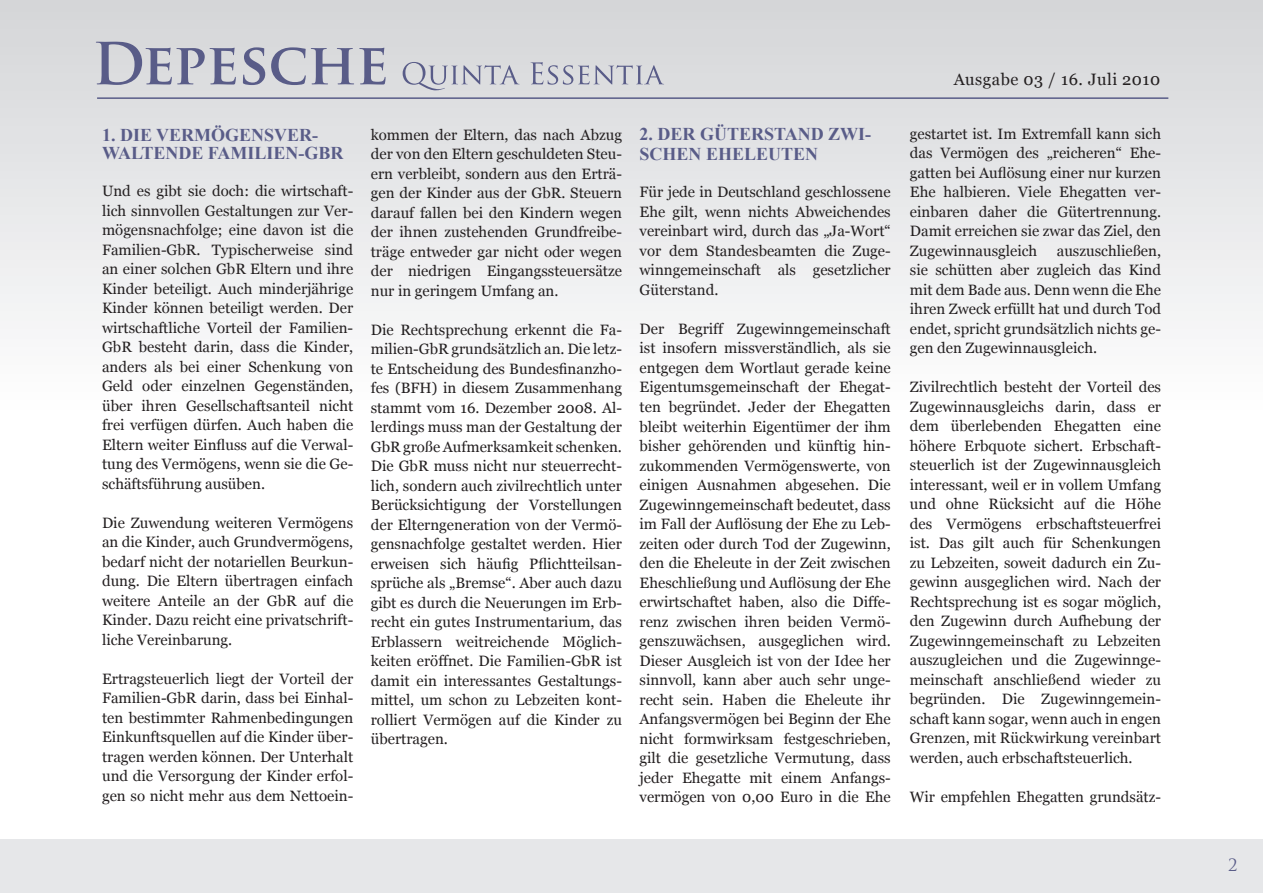
<style>
.page{position:relative;width:1263px;height:893px;background:#fff}
.page>*{position:absolute;margin:0;border:0;box-sizing:border-box;transform-origin:0 0}
.Headline_Text{font:700 18px/19.5px "Times New Roman";color:#595c88}
.t1{font:16.5px "Georgia";letter-spacing:.03em;color:#231f20}
.t2{font:16.5px "Trajan Pro";color:#595c88}
.Text_text{font:15px/19.5px "Georgia";color:#231f20;text-align:justify}
</style>
<div class="page">
<div style="left:0;top:0;width:1263px;height:411px;background:linear-gradient(to bottom,#d4d5d7,#fefefe)"></div>
<div style="left:0;top:839px;width:1263px;height:54px;background:#e6e7e9"></div>
<hr style="left:97px;top:97px;width:1071px;height:2px;background:#595c88">
<svg style="left:96px;top:42px;width:568px;height:48px;background:#c3c5ce"></svg>
<p class="Headline_Text" style="left:102px;top:125px;width:243px;line-height:18px">1. DIE VERMÖGENSVER-<br>WALTENDE FAMILIEN-GBR</p>
<p class="Text_text" style="left:102px;top:182px;width:253px">Und es gibt sie doch: die wirtschaft&shy;lich sinnvollen Gestaltungen zur Ver&shy;mögensnachfolge; eine davon ist die Familien-GbR. Typischerweise sind an einer solchen GbR Eltern und ihre Kinder beteiligt. Auch minderjährige Kinder können beteiligt werden. Der wirtschaftliche Vorteil der Familien-GbR besteht darin, dass die Kinder, anders als bei einer Schenkung von Geld oder einzelnen Gegenständen, über ihren Gesellschaftsanteil nicht frei verfügen dürfen. Auch haben die Eltern weiter Einfluss auf die Verwal&shy;tung des Vermögens, wenn sie die Ge&shy;schäftsführung ausüben.</p>
<p class="Text_text" style="left:102px;top:513px;width:253px">Die Zuwendung weiteren Vermögens an die Kinder, auch Grundvermögens, bedarf nicht der notariellen Beurkun&shy;dung. Die Eltern übertragen einfach weitere Anteile an der GbR auf die Kinder. Dazu reicht eine privatschrift&shy;liche Vereinbarung.</p>
<p class="Text_text" style="left:102px;top:669px;width:253px">Ertragsteuerlich liegt der Vorteil der Familien-GbR darin, dass bei Einhal&shy;ten bestimmter Rahmenbedingungen Einkunftsquellen auf die Kinder über&shy;tragen werden können. Der Unterhalt und die Versorgung der Kinder erfol&shy;gen so nicht mehr aus dem Nettoein-</p>
<p class="Text_text" style="left:371px;top:125px;width:253px">kommen der Eltern, das nach Abzug der von den Eltern geschuldeten Steu&shy;ern verbleibt, sondern aus den Erträ&shy;gen der Kinder aus der GbR. Steuern darauf fallen bei den Kindern wegen der ihnen zustehenden Grundfreibe&shy;träge entweder gar nicht oder wegen der niedrigen Eingangssteuersätze nur in geringem Umfang an.</p>
<p class="Text_text" style="left:371px;top:320px;width:253px">Die Rechtsprechung erkennt die Fa&shy;milien-GbR grundsätzlich an. Die letz&shy;te Entscheidung des Bundesfinanzho&shy;fes (BFH) in diesem Zusammenhang stammt vom 16. Dezember 2008. Al&shy;lerdings muss man der Gestaltung der GbR große Aufmerksamkeit schenken.<br>Die GbR muss nicht nur steuerrecht&shy;lich, sondern auch zivilrechtlich unter Berücksichtigung der Vorstellungen der Elterngeneration von der Vermö&shy;gensnachfolge gestaltet werden. Hier erweisen sich häufig Pflichtteilsan&shy;sprüche als „Bremse“. Aber auch dazu gibt es durch die Neuerungen im Erb&shy;recht ein gutes Instrumentarium, das Erblassern weitreichende Möglich&shy;keiten eröffnet. Die Familien-GbR ist damit ein interessantes Gestaltungs&shy;mittel, um schon zu Lebzeiten kont&shy;rolliert Vermögen auf die Kinder zu übertragen.</p>
<p class="Headline_Text" style="left:639px;top:124px;width:233px">2. DER GÜTERSTAND ZWI-<br>SCHEN EHELEUTEN</p>
<p class="Text_text" style="left:639px;top:183px;width:253px">Für jede in Deutschland geschlossene Ehe gilt, wenn nichts Abweichendes vereinbart wird, durch das „Ja-Wort“ vor dem Standesbeamten die Zuge&shy;winngemeinschaft als gesetzlicher Güterstand.</p>
<p class="Text_text" style="left:639px;top:319px;width:253px">Der Begriff Zugewinngemeinschaft ist insofern missverständlich, als sie entgegen dem Wortlaut gerade keine Eigentumsgemeinschaft der Ehegat&shy;ten begründet. Jeder der Ehegatten bleibt weiterhin Eigentümer der ihm bisher gehörenden und künftig hin&shy;zukommenden Vermögenswerte, von einigen Ausnahmen abgesehen. Die Zugewinngemeinschaft bedeutet, dass im Fall der Auflösung der Ehe zu Leb&shy;zeiten oder durch Tod der Zugewinn, den die Eheleute in der Zeit zwischen Eheschließung und Auflösung der Ehe erwirtschaftet haben, also die Diffe&shy;renz zwischen ihren beiden Vermö&shy;genszuwächsen, ausgeglichen wird.<br>Dieser Ausgleich ist von der Idee her sinnvoll, kann aber auch sehr unge&shy;recht sein. Haben die Eheleute ihr Anfangsvermögen bei Beginn der Ehe nicht formwirksam festgeschrieben, gilt die gesetzliche Vermutung, dass jeder Ehegatte mit einem Anfangs&shy;vermögen von 0,00 Euro in die Ehe</p>
<p class="t1" style="left:954px;top:69px;width:208px">Ausgabe 03 / 16. Juli 2010</p>
<p class="Text_text" style="left:910px;top:124px;width:253px">gestartet ist. Im Extremfall kann sich das Vermögen des „reicheren“ Ehe&shy;gatten bei Auflösung einer nur kurzen Ehe halbieren. Viele Ehegatten ver&shy;einbaren daher die Gütertrennung.<br>Damit erreichen sie zwar das Ziel, den Zugewinnausgleich</p>
<p class="Text_text" style="left:910px;top:241px;width:253px;text-indent:147px">auszuschließen, sie schütten aber zugleich das Kind mit dem Bade aus. Denn wenn die Ehe ihren Zweck erfüllt hat und durch Tod endet, spricht grundsätzlich nichts ge&shy;gen den Zugewinnausgleich.</p>
<p class="Text_text" style="left:910px;top:377px;width:253px">Zivilrechtlich besteht der Vorteil des Zugewinnausgleichs darin, dass er dem überlebenden Ehegatten eine höhere Erbquote sichert. Erbschaft&shy;steuerlich ist der Zugewinnausgleich interessant, weil er in vollem Umfang und ohne Rücksicht auf die Höhe des Vermögens erbschaftsteuerfrei ist. Das gilt auch für Schenkungen zu Lebzeiten, soweit dadurch ein Zu&shy;gewinn ausgeglichen wird. Nach der Rechtsprechung ist es sogar möglich, den Zugewinn durch Aufhebung der Zugewinngemeinschaft zu Lebzeiten auszugleichen und die Zugewinnge&shy;meinschaft anschließend wieder zu begründen. Die Zugewinngemein&shy;schaft kann sogar, wenn auch in engen Grenzen, mit Rückwirkung vereinbart werden, auch erbschaftsteuerlich.</p>
<p class="Text_text" style="left:910px;top:787px;width:253px">Wir empfehlen Ehegatten grundsätz-</p>
<p class="t2" style="left:1228px;top:854px;width:11px">2</p>
</div>
